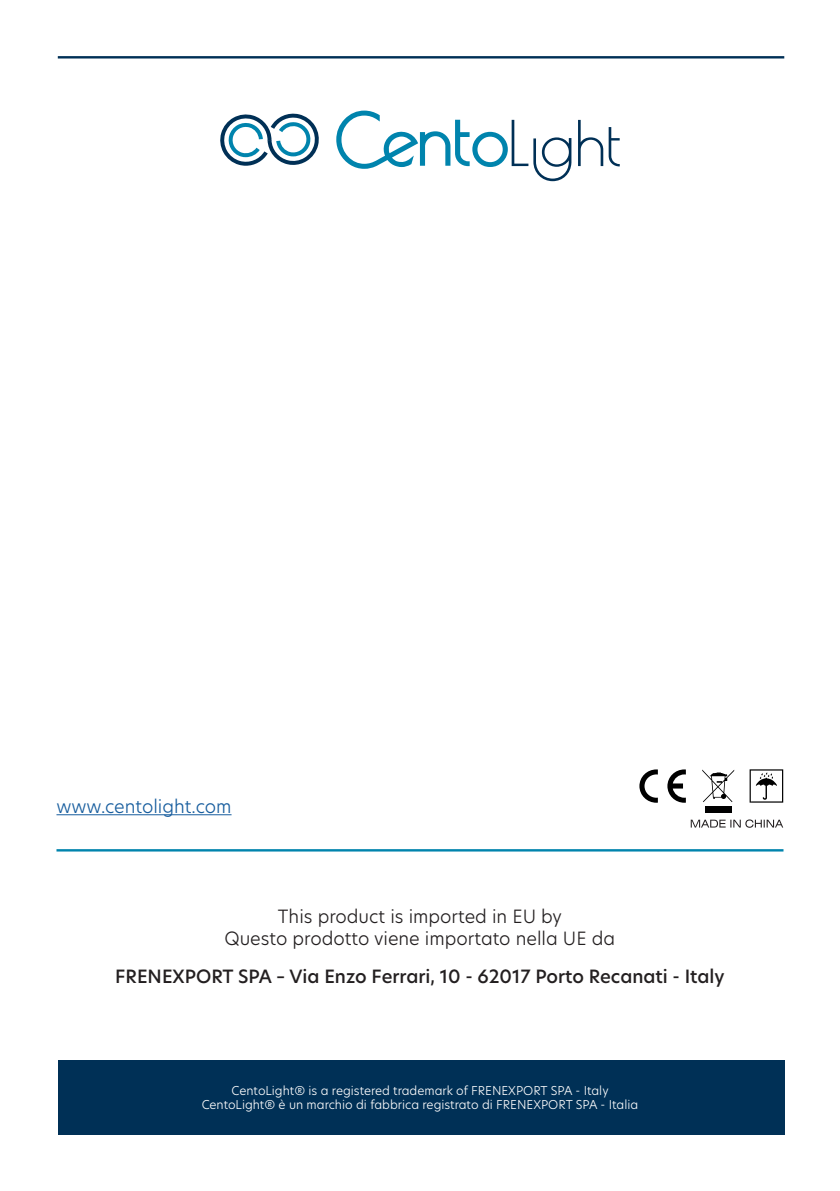
<style>
.page{position:relative;width:840px;height:1191px;background:#fff}
.page>*{position:absolute;margin:0;border:0;box-sizing:border-box;transform-origin:0 0}
.Eng_-_Basic_Text_for_User_Manual{font:300 18px "Hero New";color:#231f20}
.Eng_-_Basic_Text_for_User_Manual-2{font:500 18px "Hero New";color:#231f20}
.Eng_-_Basic_Text_for_User_Manual-3{font:300 18px "Hero New";color:#175d9e}
.Eng_-_Basic_Text_for_User_Manual-4{font:300 12px "Hero New";color:#fff}
</style>
<div class="page">
<hr style="left:56px;top:849px;width:727px;height:2px;background:#0084ad">
<div style="left:58px;top:1060px;width:725px;height:74px;background:#003056"></div>
<hr style="left:58px;top:56px;width:725px;height:2px;background:#003056">
<svg style="left:220px;top:113px;width:99px;height:53px"></svg>
<svg style="left:578px;top:120px;width:41px;height:46px"></svg>
<svg style="left:336px;top:111px;width:235px;height:70px"></svg>
<hr style="left:56px;top:814px;width:175px;height:1px;background:#175d9e">
<svg style="left:690px;top:819px;width:92px;height:8px"></svg>
<svg style="left:749px;top:769px;width:33px;height:33px"></svg>
<svg style="left:639px;top:769px;width:18px;height:33px"></svg>
<svg style="left:667px;top:769px;width:18px;height:33px"></svg>
<div style="left:704px;top:805px;width:26px;height:7px;background:#000"></div>
<svg style="left:702px;top:769px;width:31px;height:33px"></svg>
<p class="Eng_-_Basic_Text_for_User_Manual-3" style="left:56px;top:794px;width:176px">www.centolight.com</p>
<p class="Eng_-_Basic_Text_for_User_Manual" style="left:278px;top:904px;width:285px">This product is imported in EU by</p>
<p class="Eng_-_Basic_Text_for_User_Manual" style="left:224px;top:925px;width:392px">Questo prodotto viene importato nella UE da</p>
<p class="Eng_-_Basic_Text_for_User_Manual-2" style="left:115px;top:964px;width:610px">FRENEXPORT SPA – Via Enzo Ferrari, 10 - 62017 Porto Recanati - Italy</p>
<p class="Eng_-_Basic_Text_for_User_Manual-4" style="left:231px;top:1082px;width:378px">CentoLight® is a registered trademark of FRENEXPORT SPA - Italy</p>
<p class="Eng_-_Basic_Text_for_User_Manual-4" style="left:201px;top:1096px;width:438px">CentoLight® è un marchio di fabbrica registrato di FRENEXPORT SPA - Italia</p>
</div>
